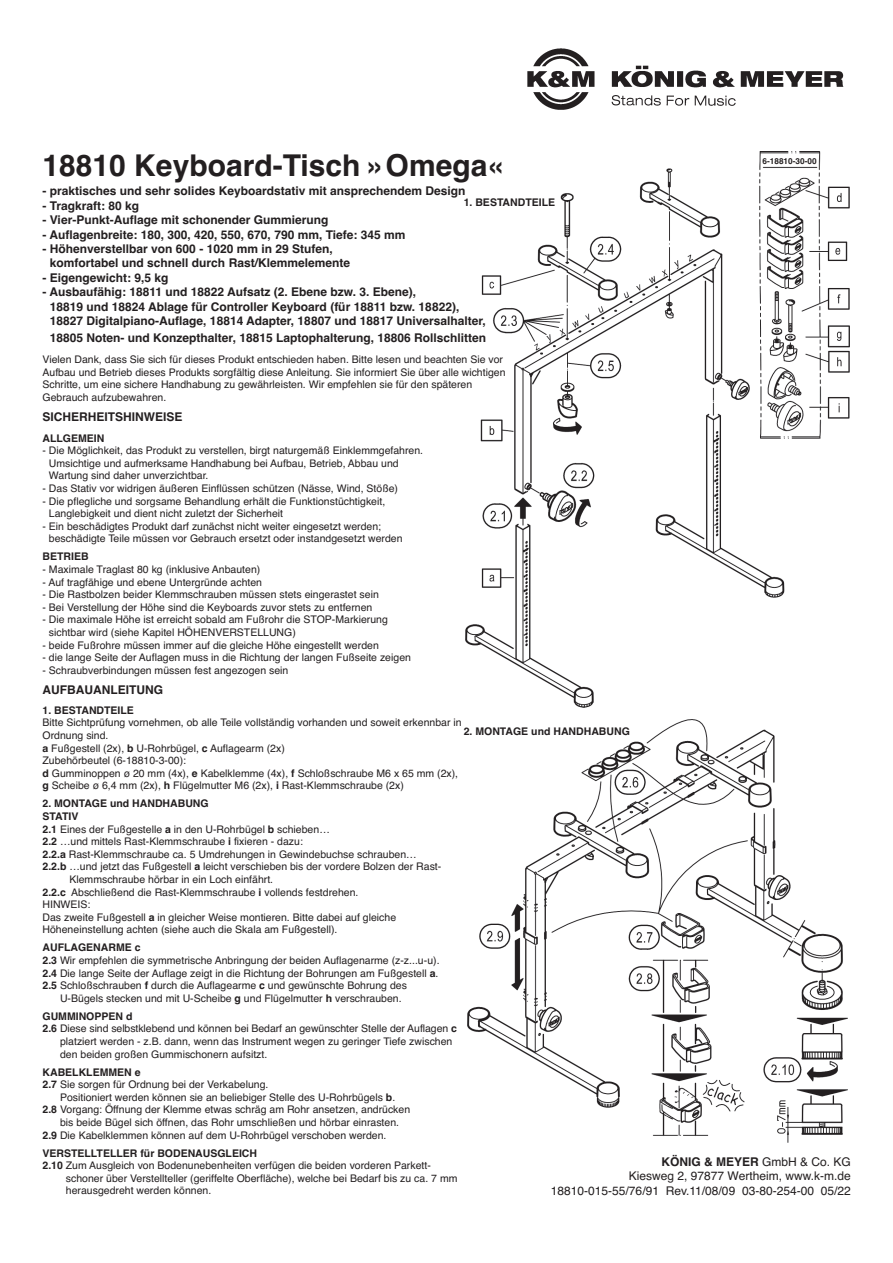
<style>
.page{position:relative;width:893px;height:1263px;background:#fff}
.page>*{position:absolute;margin:0;border:0;box-sizing:border-box;transform-origin:0 0}
.t1{font:700 30px "Helvetica";color:#231f20}
.t2{font:700 12px "Helvetica";color:#231f20}
.t3{font:12px/14.4px "Helvetica";color:#231f20;text-align:right}
.t4{font:10.5px/12.6px "Helvetica";color:#231f20}
.t5{font:700 10.5px "Helvetica";color:#231f20}
.t6{font:700 8.25px "Helvetica";color:#231f20}
.s1{color:#fff}
.s2{font-weight:700}
.s3{font-weight:700;color:#fff}
</style>
<div class="page">
<img style="left:465px;top:152px;width:384px;height:555px">
<img style="left:467px;top:719px;width:380px;height:424px">
<img style="left:527px;top:48px;width:317px;height:61px">
<h1 class="t1" style="left:43px;top:154px;width:463px">18810 Keyboard-Tisch »Omega«</h1>
<p class="t2" style="left:43px;top:187px;width:424px">- praktisches und sehr solides Keyboardstativ mit ansprechendem Design</p>
<p class="t2" style="left:43px;top:201px;width:98px">- Tragkraft: 80 kg</p>
<p class="t2" style="left:43px;top:216px;width:287px">- Vier-Punkt-Auflage mit schonender Gummierung</p>
<p class="t2" style="left:43px;top:230px;width:364px">- Auflagenbreite: 180, 300, 420, 550, 670, 790 mm, Tiefe: 345 mm</p>
<p class="t2" style="left:43px;top:244px;width:292px">- Höhenverstellbar von 600 - 1020 mm in 29 Stufen,</p>
<p class="t2" style="left:43px;top:259px;width:309px"><span class="s1">-</span> komfortabel und schnell durch Rast/Klemmelemente</p>
<p class="t2" style="left:43px;top:273px;width:128px">- Eigengewicht: 9,5 kg</p>
<p class="t2" style="left:43px;top:288px;width:375px">- Ausbaufähig: 18811 und 18822 Aufsatz (2. Ebene bzw. 3. Ebene),</p>
<p class="t2" style="left:43px;top:302px;width:418px"><span class="s1">-</span> 18819 und 18824 Ablage für Controller Keyboard (für 18811 bzw. 18822),</p>
<p class="t2" style="left:43px;top:316px;width:445px"><span class="s1">-</span> 18827 Digitalpiano-Auflage, 18814 Adapter, 18807 und 18817 Universalhalter,</p>
<p class="t2" style="left:43px;top:333px;width:445px"><span class="s1">-</span> 18805 Noten- und Konzepthalter, 18815 Laptophalterung, 18806 Rollschlitten</p>
<p class="t4" style="left:43px;top:354px;width:464px">Vielen Dank, dass Sie sich für dieses Produkt entschieden haben. Bitte lesen und beachten Sie vor Aufbau und Betrieb dieses Produkts sorgfältig diese Anleitung. Sie informiert Sie über alle wichtigen Schritte, um eine sichere Handhabung zu gewährleisten. Wir empfehlen sie für den späteren Gebrauch aufzubewahren.</p>
<p class="t5" style="left:463px;top:198px;width:93px">1. BESTANDTEILE</p>
<p class="t6" style="left:762px;top:158px;width:56px">6-18810-30-00</p>
<p class="t2" style="left:43px;top:413px;width:142px">SICHERHEITSHINWEISE</p>
<p class="t5" style="left:43px;top:434px;width:63px">ALLGEMEIN</p>
<p class="t4" style="left:43px;top:445px;width:382px">- Die Möglichkeit, das Produkt zu verstellen, birgt naturgemäß Einklemmgefahren.</p>
<p class="t4" style="left:43px;top:458px;width:358px"><span class="s1">-</span> Umsichtige und aufmerksame Handhabung bei Aufbau, Betrieb, Abbau und</p>
<p class="t4" style="left:43px;top:470px;width:167px"><span class="s1">-</span> Wartung sind daher unverzichtbar.</p>
<p class="t4" style="left:43px;top:483px;width:357px">- Das Stativ vor widrigen äußeren Einflüssen schützen (Nässe, Wind, Stöße)</p>
<p class="t4" style="left:43px;top:496px;width:344px">- Die pflegliche und sorgsame Behandlung erhält die Funktionstüchtigkeit,</p>
<p class="t4" style="left:43px;top:508px;width:242px"><span class="s1">-</span> Langlebigkeit und dient nicht zuletzt der Sicherheit</p>
<p class="t4" style="left:43px;top:521px;width:340px">- Ein beschädigtes Produkt darf zunächst nicht weiter eingesetzt werden;</p>
<p class="t4" style="left:43px;top:531px;width:361px;line-height:18px"><span class="s1">-</span> beschädigte Teile müssen vor Gebrauch ersetzt oder instandgesetzt werden<br><span class="s2">BETRIEB</span></p>
<p class="t4" style="left:43px;top:564px;width:219px">- Maximale Traglast 80 kg (inklusive Anbauten)</p>
<p class="t4" style="left:43px;top:577px;width:221px">- Auf tragfähige und ebene Untergründe achten</p>
<p class="t4" style="left:43px;top:589px;width:338px">- Die Rastbolzen beider Klemmschrauben müssen stets eingerastet sein</p>
<p class="t4" style="left:43px;top:602px;width:331px">- Bei Verstellung der Höhe sind die Keyboards zuvor stets zu entfernen</p>
<p class="t4" style="left:43px;top:614px;width:347px">- Die maximale Höhe ist erreicht sobald am Fußrohr die STOP-Markierung</p>
<p class="t4" style="left:43px;top:627px;width:255px"><span class="s1">-</span> sichtbar wird (siehe Kapitel HÖHENVERSTELLUNG)</p>
<p class="t4" style="left:43px;top:640px;width:338px">- beide Fußrohre müssen immer auf die gleiche Höhe eingestellt werden</p>
<p class="t4" style="left:43px;top:652px;width:370px">- die lange Seite der Auflagen muss in die Richtung der langen Fußseite zeigen</p>
<p class="t4" style="left:43px;top:665px;width:247px">- Schraubverbindungen müssen fest angezogen sein</p>
<p class="t2" style="left:43px;top:685px;width:122px">AUFBAUANLEITUNG</p>
<p class="t5" style="left:43px;top:706px;width:93px">1. BESTANDTEILE</p>
<p class="t4" style="left:43px;top:717px;width:420px">Bitte Sichtprüfung vornehmen, ob alle Teile vollständig vorhanden und soweit erkennbar in Ordnung sind.<br><span class="s2">a</span> Fußgestell (2x), <span class="s2">b</span> U-Rohrbügel, <span class="s2">c</span> Auflagearm (2x)<br>Zubehörbeutel (6-18810-3-00):<br><span class="s2">d</span> Gumminoppen ø 20 mm (4x), <span class="s2">e</span> Kabelklemme (4x), <span class="s2">f</span> Schloßschraube M6 x 65 mm (2x), <span class="s2">g</span> Scheibe ø 6,4 mm (2x), <span class="s2">h</span> Flügelmutter M6 (2x), <span class="s2">i</span> Rast-Klemmschraube (2x)</p>
<p class="t4" style="left:43px;top:798px;width:400px"><span class="s2">2. MONTAGE und HANDHABUNG<br>STATIV<br>2.1</span> Eines der Fußgestelle <span class="s2">a</span> in den U-Rohrbügel <span class="s2">b</span> schieben…<br><span class="s2">2.2</span> …und mittels Rast-Klemmschraube <span class="s2">i</span> fixieren - dazu:<br><span class="s2">2.2.a</span> Rast-Klemmschraube ca. 5 Umdrehungen in Gewindebuchse schrauben… <span class="s2">2.2.b</span> …und jetzt das Fußgestell <span class="s2">a</span> leicht verschieben bis der vordere Bolzen der Rast-<span class="s3">2.2.b</span> Klemmschraube hörbar in ein Loch einfährt.<br><span class="s2">2.2.c</span> Abschließend die Rast-Klemmschraube <span class="s2">i</span> vollends festdrehen.<br>HINWEIS:<br>Das zweite Fußgestell <span class="s2">a</span> in gleicher Weise montieren. Bitte dabei auf gleiche Höheneinstellung achten (siehe auch die Skala am Fußgestell).</p>
<p class="t4" style="left:43px;top:942px;width:398px"><span class="s2">AUFLAGENARME c<br>2.3</span> Wir empfehlen die symmetrische Anbringung der beiden Auflagenarme (z-z...u-u).<br><span class="s2">2.4</span> Die lange Seite der Auflage zeigt in die Richtung der Bohrungen am Fußgestell <span class="s2">a</span>.<br><span class="s2">2.5</span> Schloßschrauben <span class="s2">f</span> durch die Auflagearme <span class="s2">c</span> und gewünschte Bohrung des<br><span class="s3">2.7</span> U-Bügels stecken und mit U-Scheibe <span class="s2">g</span> und Flügelmutter <span class="s2">h</span> verschrauben.</p>
<p class="t4" style="left:43px;top:1011px;width:416px"><span class="s2">GUMMINOPPEN d<br>2.6</span> Diese sind selbstklebend und können bei Bedarf an gewünschter Stelle der Auflagen <span class="s2">c </span><span class="s3">2.6</span> platziert werden - z.B. dann, wenn das Instrument wegen zu geringer Tiefe zwischen <span class="s3">2.6</span> den beiden großen Gummischonern aufsitzt.</p>
<p class="t4" style="left:43px;top:1067px;width:369px"><span class="s2">KABELKLEMMEN e<br>2.7</span> Sie sorgen für Ordnung bei der Verkabelung.<br><span class="s3">2.7</span> Positioniert werden können sie an beliebiger Stelle des U-Rohrbügels <span class="s2">b</span>.<br><span class="s2">2.8</span> Vorgang: Öffnung der Klemme etwas schräg am Rohr ansetzen, andrücken <span class="s3">2.8</span> bis beide Bügel sich öffnen, das Rohr umschließen und hörbar einrasten.<br><span class="s2">2.9</span> Die Kabelklemmen können auf dem U-Rohrbügel verschoben werden.</p>
<p class="t4" style="left:43px;top:1148px;width:416px"><span class="s2">VERSTELLTELLER für BODENAUSGLEICH<br>2.10</span> Zum Ausgleich von Bodenunebenheiten verfügen die beiden vorderen Parkett-<br><span class="s3">2.10</span> schoner über Verstellteller (geriffelte Oberfläche), welche bei Bedarf bis zu ca. 7 mm <span class="s3">2.10</span> herausgedreht werden können.</p>
<p class="t5" style="left:463px;top:727px;width:168px">2. MONTAGE und HANDHABUNG</p>
<p class="t3" style="left:551px;top:1156px;width:301px"><span class="s2">KÖNIG &amp; MEYER</span> GmbH &amp; Co. KG<br>Kiesweg 2, 97877 Wertheim, www.k-m.de<br>18810-015-55/76/91 Rev.11/08/09 03-80-254-00 05/22</p>
</div>
